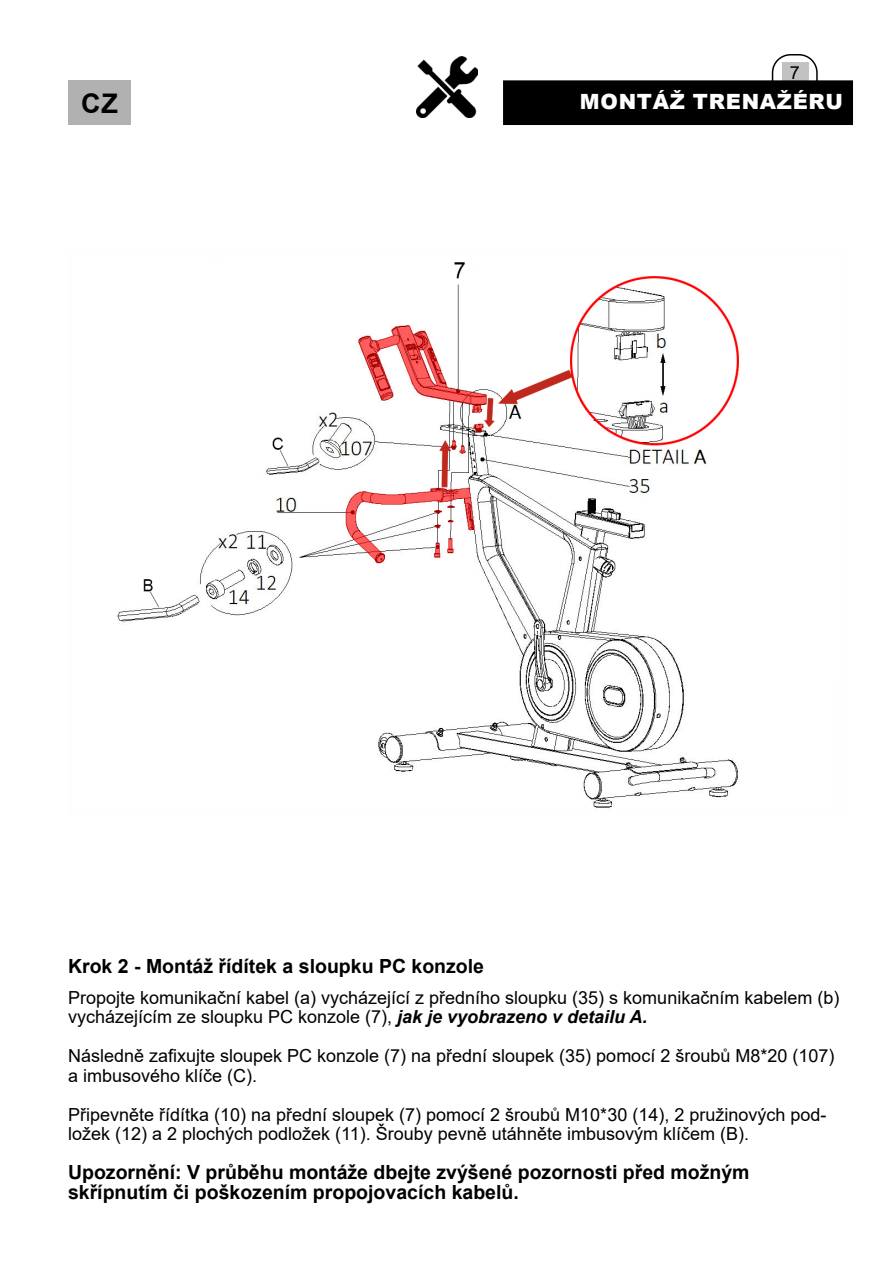
<style>
.page{position:relative;width:893px;height:1263px;background:#fff}
.page>*{position:absolute;margin:0;border:0;box-sizing:border-box;transform-origin:0 0}
.t1{font:700 27px "Arial";color:#000}
.t2{font:900 21px "Arial";letter-spacing:.035em;color:#fff}
.t3{font:700 19.5px/19.5px "Arial";color:#000}
.t4{font:18px/19.5px "Arial";color:#000}
.s1{font-weight:700;font-style:italic}
</style>
<div class="page">
<div style="left:782px;top:62px;width:26px;height:21px;background:#c3c2c2"></div>
<div style="left:504px;top:81px;width:348px;height:43px;background:#000"></div>
<div style="left:503px;top:80px;width:350px;height:45px;border:2px solid #000"></div>
<div style="left:772px;top:54px;width:46px;height:45px;border:2px solid #000;border-radius:18px"></div>
<img style="left:117px;top:262px;width:622px;height:546px">
<img style="left:417px;top:57px;width:61px;height:61px">
<div style="left:68px;top:80px;width:63px;height:45px;background:#b2b1b1"></div>
<p class="t4" style="left:790px;top:62px;width:12px">7</p>
<h1 class="t1" style="left:81px;top:84px;width:38px">CZ</h1>
<p class="t2" style="left:580px;top:87px;width:264px">MONTÁŽ TRENAŽÉRU</p>
<p class="t3" style="left:68px;top:957px;width:418px">Krok 2 - Montáž řídítek a sloupku PC konzole</p>
<p class="t4" style="left:68px;top:988px;width:773px">Propojte komunikační kabel (a) vycházející z předního sloupku (35) s komunikačním kabelem (b) vycházejícím ze sloupku PC konzole (7), <span class="s1">jak je vyobrazeno v detailu A.</span></p>
<p class="t4" style="left:68px;top:1046px;width:768px">Následně zafixujte sloupek PC konzole (7) na přední sloupek (35) pomocí 2 šroubů M8*20 (107) a imbusového klíče (C).</p>
<p class="t4" style="left:68px;top:1105px;width:760px">Připevněte řídítka (10) na přední sloupek (7) pomocí 2 šroubů M10*30 (14), 2 pružinových pod&shy;ložek (12) a 2 plochých podložek (11). Šrouby pevně utáhněte imbusovým klíčem (B).</p>
<p class="t3" style="left:68px;top:1163px;width:683px">Upozornění: V průběhu montáže dbejte zvýšené pozornosti před možným skřípnutím či poškozením propojovacích kabelů.</p>
</div>
